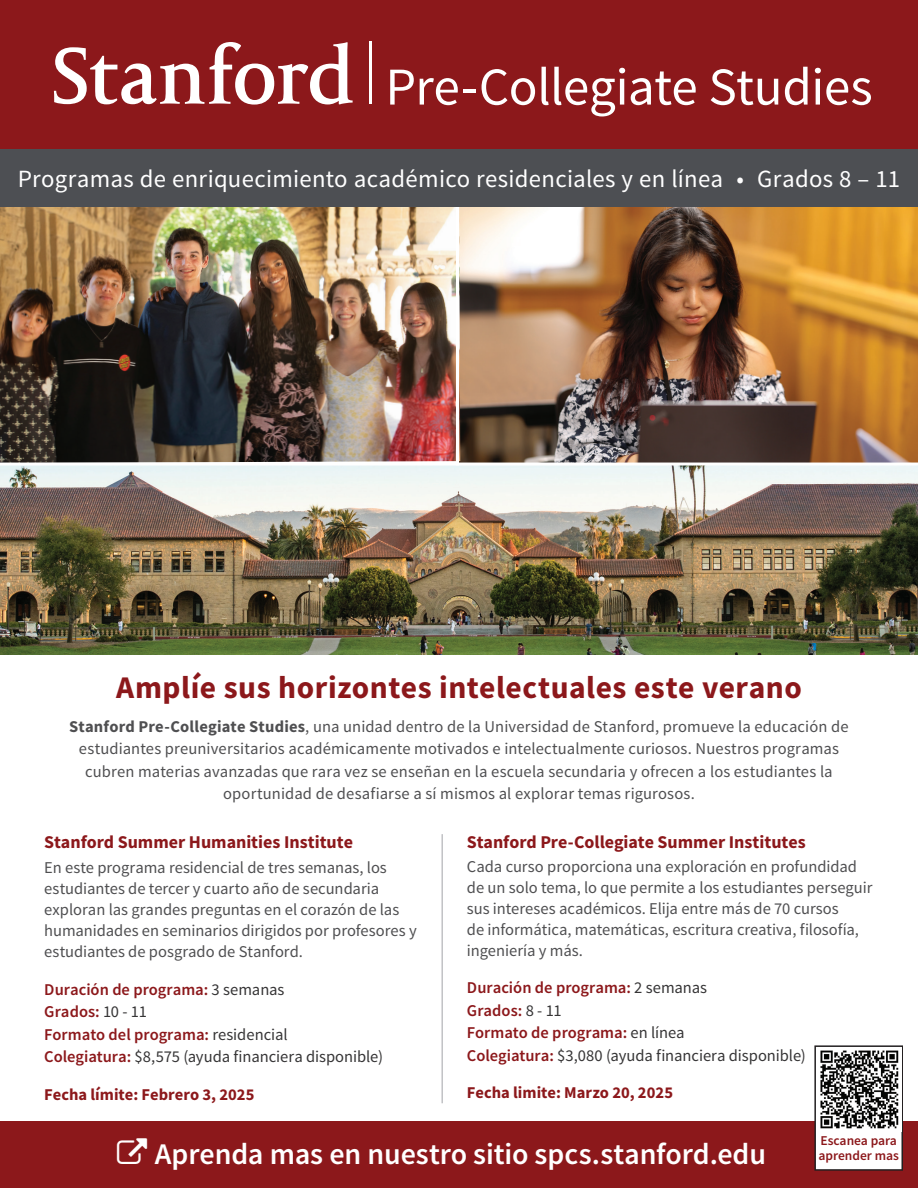
<style>
.page{position:relative;width:918px;height:1188px;background:#fff}
.page>*{position:absolute;margin:0;border:0;box-sizing:border-box;transform-origin:0 0}
.t1{font:700 31.5px "Source Sans Pro";letter-spacing:.015em;color:#8c181b}
.t2{font:600 30px "Source Sans Pro";letter-spacing:-.005em;color:#fff}
.t3{font:24.75px "Source Sans Pro";letter-spacing:.015em;color:#fff}
.t4{font:700 18px "Source Sans Pro";color:#8c181b}
.t5{font:16.5px/21px "Source Sans Pro";color:#4f4f51}
.t6{font:600 16.5px/22.5px "Source Sans Pro";color:#8c181b}
.t7{font:700 16.5px "Source Sans Pro";color:#8c181b}
.t8{font:600 13.5px/15px "Source Sans Pro";color:#8c181b}
.s1{font-weight:700}
.s2{font-weight:400;color:#363536}
</style>
<div class="page">
<img style="left:460px;top:207px;width:458px;height:255px">
<img style="left:0;top:466px;width:918px;height:188px">
<img style="left:0;top:207px;width:460px;height:256px">
<hr style="left:456px;top:204px;width:3px;height:262px;background:#fff">
<div style="left:0;top:1122px;width:918px;height:66px;background:#8c181b"></div>
<div style="left:0;top:0;width:918px;height:191px;background:#8c181b"></div>
<hr style="left:369px;top:42px;width:3px;height:62px;background:#fff">
<svg style="left:54px;top:42px;width:299px;height:63px"></svg>
<svg style="left:390px;top:70px;width:24px;height:35px"></svg>
<svg style="left:420px;top:78px;width:55px;height:27px"></svg>
<svg style="left:482px;top:69px;width:53px;height:36px"></svg>
<svg style="left:542px;top:67px;width:83px;height:49px"></svg>
<svg style="left:631px;top:71px;width:65px;height:34px"></svg>
<svg style="left:711px;top:69px;width:67px;height:36px"></svg>
<svg style="left:785px;top:67px;width:23px;height:38px"></svg>
<svg style="left:815px;top:68px;width:56px;height:37px"></svg>
<div style="left:0;top:149px;width:918px;height:58px;background:#4d4f53"></div>
<hr style="left:442px;top:834px;width:1px;height:269px;background:#adaeb2">
<svg style="left:814px;top:1045px;width:89px;height:126px;background:#dcdadb"></svg>
<img style="left:816px;top:1047px;width:85px;height:85px">
<h3 class="t3" style="left:18px;top:164px;width:884px">Programas de enriquecimiento académico residenciales y en línea • Grados 8 – 11</h3>
<h1 class="t1" style="left:116px;top:666px;width:687px">Amplíe sus horizontes intelectuales este verano</h1>
<p class="t5" style="left:69px;top:715px;width:781px;line-height:22.5px;text-align:center"><span class="s1">Stanford Pre-Collegiate Studies</span>, una unidad dentro de la Universidad de Stanford, promueve la educación de estudiantes preuniversitarios académicamente motivados e intelectualmente curiosos. Nuestros programas cubren materias avanzadas que rara vez se enseñan en la escuela secundaria y ofrecen a los estudiantes la oportunidad de desafiarse a sí mismos al explorar temas rigurosos.</p>
<p class="t4" style="left:44px;top:829px;width:310px">Stanford Summer Humanities Institute</p>
<p class="t5" style="left:44px;top:857px;width:374px">En este programa residencial de tres semanas, los estudiantes de tercer y cuarto año de secundaria exploran las grandes preguntas en el corazón de las humanidades en seminarios dirigidos por profesores y estudiantes de posgrado de Stanford.</p>
<p class="t6" style="left:44px;top:978px;width:340px">Duración de programa: <span class="s2">3 semanas<br></span>Grados: <span class="s2">10 - 11<br></span>Formato del programa: <span class="s2">residencial<br></span>Colegiatura: <span class="s2">$8,575 (ayuda financiera disponible)</span></p>
<p class="t7" style="left:44px;top:1083px;width:212px">Fecha límite: Febrero 3, 2025</p>
<p class="t4" style="left:467px;top:829px;width:340px">Stanford Pre-Collegiate Summer Institutes</p>
<p class="t5" style="left:467px;top:856px;width:407px">Cada curso proporciona una exploración en profundidad de un solo tema, lo que permite a los estudiantes perseguir sus intereses académicos. Elija entre más de 70 cursos<br>de informática, matemáticas, escritura creativa, filosofía, ingeniería y más.</p>
<p class="t6" style="left:467px;top:977px;width:340px">Duración de programa: <span class="s2">2 semanas<br></span>Grados: <span class="s2">8 - 11<br></span>Formato de programa: <span class="s2">en línea<br></span>Colegiatura: <span class="s2">$3,080 (ayuda financiera disponible)</span></p>
<p class="t7" style="left:467px;top:1082px;width:208px">Fecha limite: Marzo 20, 2025</p>
<h2 class="t2" style="left:155px;top:1135px;width:613px">Aprenda mas en nuestro sitio spcs.stanford.edu</h2>
<p class="t8" style="left:818px;top:1133px;width:82px">Escanea para aprender mas</p>
</div>
